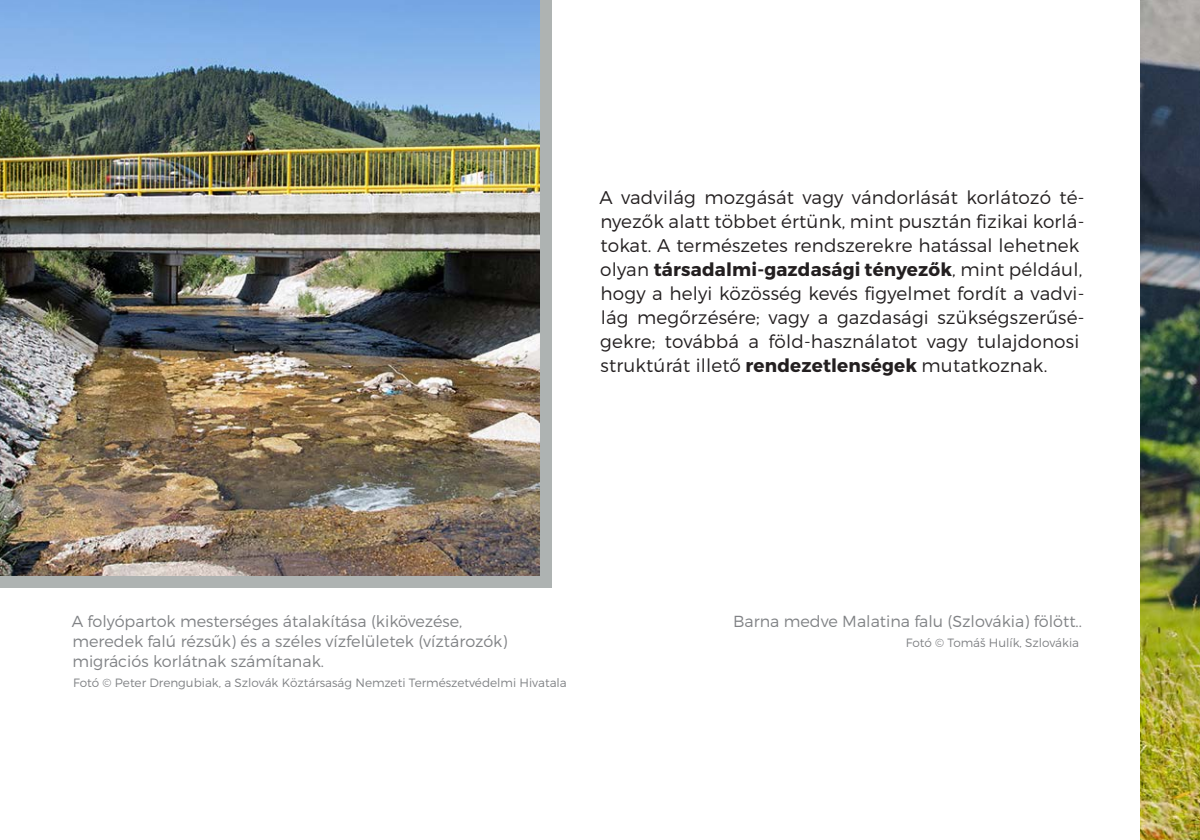
<style>
.page{position:relative;width:1200px;height:840px;background:#fff}
.page>*{position:absolute;margin:0;border:0;box-sizing:border-box;transform-origin:0 0}
.basic{font:300 18.4px/24px "Montserrat";letter-spacing:.01em;color:#231f20}
.photos{font:300 16px/20px "Montserrat";color:#808285}
.photos-2{font:300 12px "Montserrat";color:#808285}
.s1{font-weight:700}
</style>
<div class="page">
<img style="left:0;top:0;width:540px;height:576px">
<div style="left:540px;top:0;width:12px;height:588px;background:#aeb3b2"></div>
<img style="left:1140px;top:0;width:60px;height:840px">
<div style="left:0;top:576px;width:552px;height:12px;background:#aeb3b2"></div>
<p class="basic" style="left:599px;top:185px;width:486px">A vadvilág mozgását vagy vándorlását korlátozó té&shy;nyezők alatt többet értünk, mint pusztán fizikai korlá&shy;tokat. A természetes rendszerekre hatással lehetnek olyan <span class="s1">társadalmi-gazdasági tényezők</span>, mint például, hogy a helyi közösség kevés figyelmet fordít a vadvi&shy;lág megőrzésére; vagy a gazdasági szükségszerűsé&shy;gekre; továbbá a föld-használatot vagy tulajdonosi struktúrát illető <span class="s1">rendezetlenségek</span> mutatkoznak.</p>
<p class="photos" style="left:72px;top:612px;width:437px">A folyópartok mesterséges átalakítása (kikövezése, meredek falú rézsűk) és a széles vízfelületek (víztározók) migrációs korlátnak számítanak.</p>
<p class="photos-2" style="left:73px;top:676px;width:495px">Fotó © Peter Drengubiak, a Szlovák Köztársaság Nemzeti Természetvédelmi Hivatala</p>
<p class="photos" style="left:733px;top:612px;width:350px">Barna medve Malatina falu (Szlovákia) fölött..</p>
<p class="photos-2" style="left:906px;top:636px;width:175px">Fotó © Tomáš Hulík, Szlovákia</p>
</div>
